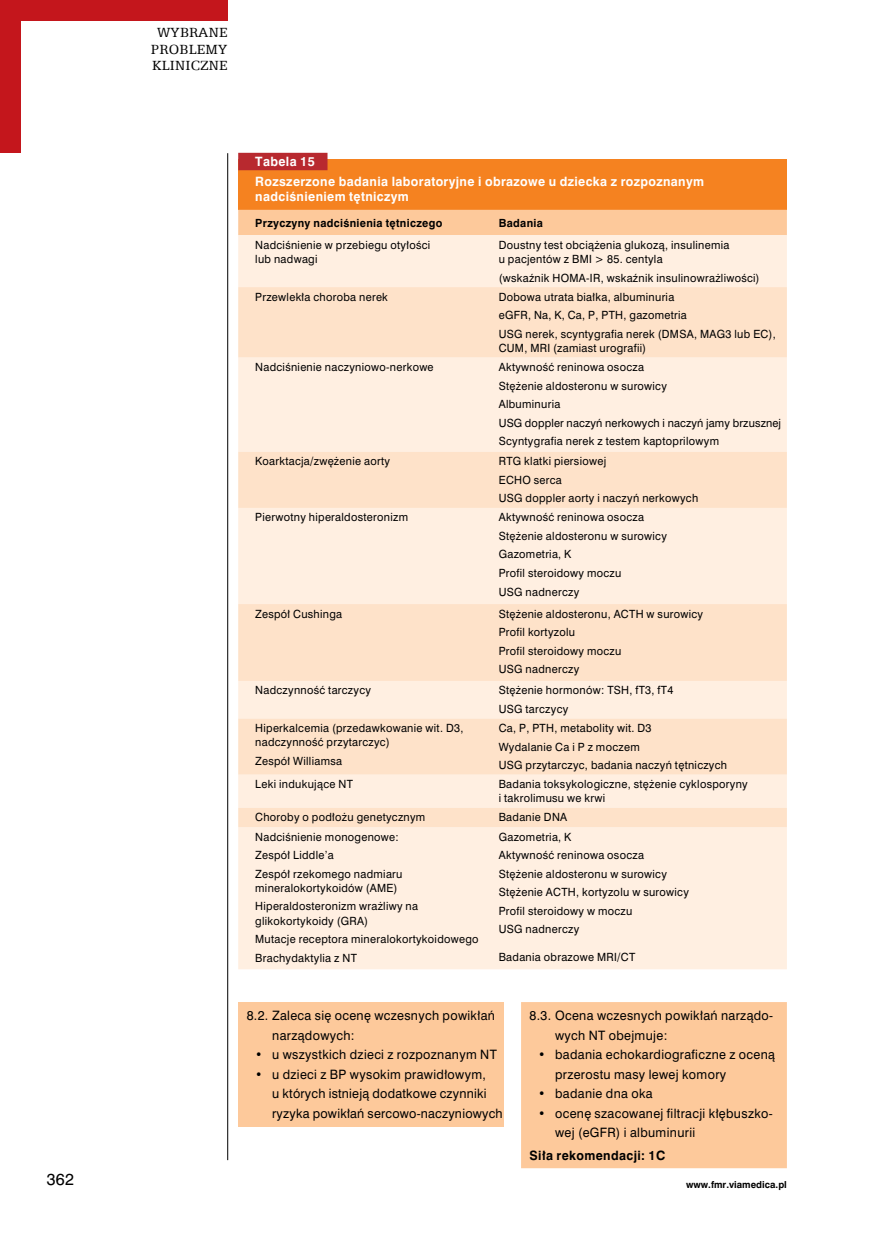
<style>
.page{position:relative;width:872px;height:1234px;background:#fff}
.page>*{position:absolute;margin:0;border:0;box-sizing:border-box;transform-origin:0 0}
.t1{font:15px/16.5px "Egyptian 505 EU";letter-spacing:.015em;color:#000;text-align:center}
.t2{font:15px "Swis 721 PL";color:#000}
.t3{font:12px/19.5px "Swis 721 PL";letter-spacing:.03em;color:#000}
.t4{font:700 12px/20.4px "Swis 721 PL";letter-spacing:.03em;color:#fff}
.t5{font:700 12px "Swis 721 PL";letter-spacing:.03em;color:#000}
.t6{font:10.5px/18.5px "Swis 721 PL";letter-spacing:.03em;color:#000}
.t7{font:700 10.5px "Swis 721 PL";letter-spacing:.03em;color:#000}
.t8{font:700 9px "Swis 721 PL";color:#000}
</style>
<div class="page">
<hr style="left:227px;top:153px;width:1px;height:1006px;background:#000">
<div style="left:0;top:0;width:227px;height:21px;background:#c4161c"></div>
<div style="left:0;top:0;width:21px;height:153px;background:#c4161c"></div>
<div style="left:238px;top:159px;width:549px;height:51px;background:#f58220"></div>
<div style="left:238px;top:210px;width:549px;height:25px;background:#fdc99b"></div>
<div style="left:238px;top:235px;width:549px;height:734px;background:#ffefe1"></div>
<svg style="left:238px;top:287px;width:549px;height:539px;background:#fee8d4"></svg>
<div style="left:238px;top:153px;width:89px;height:17px;background:#b8292f"></div>
<div style="left:238px;top:1001px;width:266px;height:124px;background:#fdc99b"></div>
<div style="left:521px;top:1002px;width:266px;height:165px;background:#fdc99b"></div>
<h1 class="t1" style="left:151px;top:24px;width:78px">WYBRANE<br>PROBLEMY<br>KLINICZNE</h1>
<p class="t4" style="left:255px;top:151px;width:450px">Tabela 15<br>Rozszerzone badania laboratoryjne i obrazowe u dziecka z rozpoznanym</p>
<p class="t4" style="left:255px;top:186px;width:155px">nadciśnieniem tętniczym</p>
<p class="t7" style="left:255px;top:216px;width:189px">Przyczyny nadciśnienia tętniczego</p>
<p class="t7" style="left:499px;top:216px;width:46px">Badania</p>
<p class="t6" style="left:255px;top:237px;width:176px;line-height:14.2px">Nadciśnienie w przebiegu otyłości lub nadwagi</p>
<p class="t6" style="left:499px;top:237px;width:232px;line-height:14.2px">Doustny test obciążenia glukozą, insulinemia u pacjentów z BMI &gt; 85. centyla</p>
<p class="t6" style="left:499px;top:268px;width:262px">(wskaźnik HOMA-IR, wskaźnik insulinowrażliwości)</p>
<p class="t6" style="left:255px;top:287px;width:134px">Przewlekła choroba nerek</p>
<p class="t6" style="left:499px;top:287px;width:278px">Dobowa utrata białka, albuminuria<br>eGFR, Na, K, Ca, P, PTH, gazometria<br>USG nerek, scyntygrafia nerek (DMSA, MAG3 lub EC),</p>
<p class="t6" style="left:499px;top:338px;width:149px">CUM, MRI (zamiast urografii)</p>
<p class="t6" style="left:255px;top:357px;width:180px">Nadciśnienie naczyniowo-nerkowe</p>
<p class="t6" style="left:499px;top:357px;width:284px">Aktywność reninowa osocza<br>Stężenie aldosteronu w surowicy<br>Albuminuria<br>USG doppler naczyń nerkowych i naczyń jamy brzusznej Scyntygrafia nerek z testem kaptoprilowym</p>
<p class="t6" style="left:255px;top:452px;width:136px">Koarktacja/zwężenie aorty</p>
<p class="t6" style="left:499px;top:452px;width:201px">RTG klatki piersiowej<br>ECHO serca<br>USG doppler aorty i naczyń nerkowych</p>
<p class="t6" style="left:255px;top:508px;width:154px">Pierwotny hiperaldosteronizm</p>
<p class="t6" style="left:499px;top:508px;width:170px">Aktywność reninowa osocza<br>Stężenie aldosteronu w surowicy<br>Gazometria, K<br>Profil steroidowy moczu<br>USG nadnerczy</p>
<p class="t6" style="left:255px;top:604px;width:88px">Zespół Cushinga</p>
<p class="t6" style="left:499px;top:604px;width:206px">Stężenie aldosteronu, ACTH w surowicy<br>Profil kortyzolu<br>Profil steroidowy moczu<br>USG nadnerczy</p>
<p class="t6" style="left:255px;top:681px;width:117px">Nadczynność tarczycy</p>
<p class="t6" style="left:499px;top:681px;width:176px">Stężenie hormonów: TSH, fT3, fT4<br>USG tarczycy</p>
<p class="t6" style="left:255px;top:720px;width:210px;line-height:14.2px">Hiperkalcemia (przedawkowanie wit. D3, nadczynność przytarczyc)</p>
<p class="t6" style="left:255px;top:751px;width:88px">Zespół Williamsa</p>
<p class="t6" style="left:499px;top:718px;width:230px">Ca, P, PTH, metabolity wit. D3<br>Wydalanie Ca i P z moczem<br>USG przytarczyc, badania naczyń tętniczych</p>
<p class="t6" style="left:255px;top:774px;width:99px">Leki indukujące NT</p>
<p class="t6" style="left:499px;top:776px;width:251px;line-height:14.2px">Badania toksykologiczne, stężenie cyklosporyny i takrolimusu we krwi</p>
<p class="t6" style="left:255px;top:808px;width:172px">Choroby o podłożu genetycznym</p>
<p class="t6" style="left:499px;top:808px;width:70px">Badanie DNA</p>
<p class="t6" style="left:255px;top:827px;width:149px">Nadciśnienie monogenowe:<br>Zespół Liddle’a<br>Zespół rzekomego nadmiaru</p>
<p class="t6" style="left:255px;top:878px;width:164px">mineralokortykoidów (AME)<br>Hiperaldosteronizm wrażliwy na</p>
<p class="t6" style="left:255px;top:911px;width:225px">glikokortykoidy (GRA)<br>Mutacje receptora mineralokortykoidowego<br>Brachydaktylia z NT</p>
<p class="t6" style="left:499px;top:827px;width:192px">Gazometria, K<br>Aktywność reninowa osocza<br>Stężenie aldosteronu w surowicy<br>Stężenie ACTH, kortyzolu w surowicy<br>Profil steroidowy w moczu<br>USG nadnerczy</p>
<p class="t6" style="left:499px;top:947px;width:138px">Badania obrazowe MRI/CT</p>
<p class="t3" style="left:272px;top:1005px;width:224px;text-indent:-26px">8.2. Zaleca się ocenę wczesnych powikłań narządowych:</p>
<p class="t3" style="left:255px;top:1044px;width:243px">• u wszystkich dzieci z rozpoznanym NT</p>
<p class="t3" style="left:272px;top:1064px;width:232px;text-indent:-17px">• u dzieci z BP wysokim prawidłowym,<br>u których istnieją dodatkowe czynniki ryzyka powikłań sercowo-naczyniowych</p>
<p class="t3" style="left:555px;top:1005px;width:219px;text-indent:-26px">8.3. Ocena wczesnych powikłań narządo&shy;wych NT obejmuje:</p>
<p class="t3" style="left:555px;top:1044px;width:221px;text-indent:-17px">• badania echokardiograficzne z oceną przerostu masy lewej komory</p>
<p class="t3" style="left:538px;top:1083px;width:116px">• badanie dna oka</p>
<p class="t3" style="left:555px;top:1103px;width:219px;text-indent:-17px">• ocenę szacowanej filtracji kłębuszko&shy;wej (eGFR) i albuminurii</p>
<p class="t5" style="left:529px;top:1146px;width:137px">Siła rekomendacji: 1C</p>
<h1 class="t2" style="left:47px;top:1169px;width:29px">362</h1>
<p class="t8" style="left:686px;top:1178px;width:102px">www.fmr.viamedica.pl</p>
</div>
